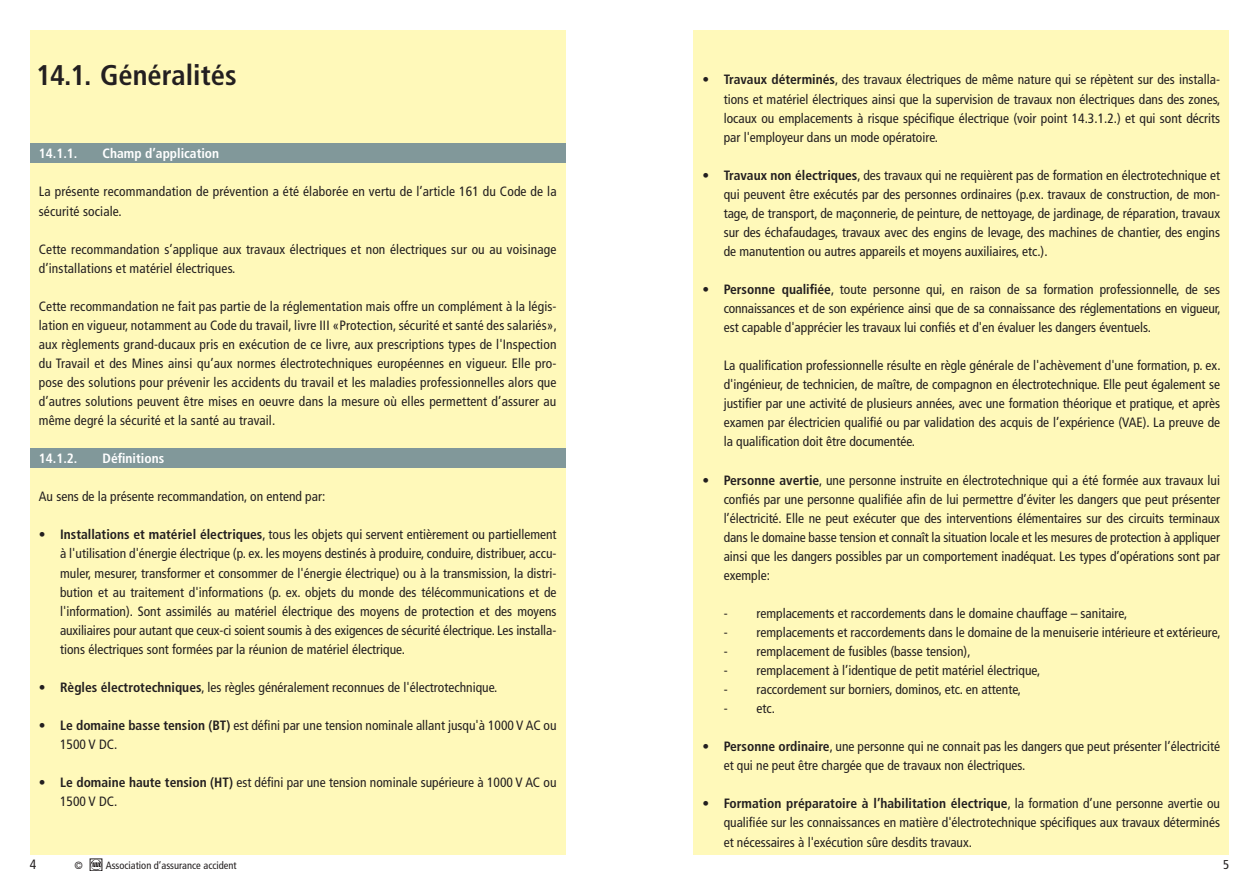
<style>
.page{position:relative;width:1259px;height:893px;background:#fff}
.page>*{position:absolute;margin:0;border:0;box-sizing:border-box;transform-origin:0 0}
.t1{font:700 condensed 28.5px "Frutiger";color:#231f20}
.t2{font:condensed 13.5px/19px "Frutiger";color:#231f20;text-align:justify}
.t3{font:700 condensed 13.5px "Frutiger";color:#fff}
.t4{font:condensed 12.75px "Frutiger";color:#231f20}
.t5{font:condensed 10.5px "Frutiger";color:#231f20}
.s1{font-weight:700}
</style>
<div class="page">
<div style="left:30px;top:30px;width:536px;height:825px;background:#fff9ba"></div>
<div style="left:693px;top:30px;width:536px;height:825px;background:#fff9ba"></div>
<div style="left:30px;top:144px;width:536px;height:19px;background:#81989a"></div>
<div style="left:30px;top:449px;width:536px;height:19px;background:#81989a"></div>
<div style="left:90px;top:859px;width:12px;height:12px;border:1px solid #231f20"></div>
<svg style="left:90px;top:859px;width:12px;height:11px"></svg>
<p class="t1" style="left:36px;top:58px;width:202px">14.1. Généralités</p>
<p class="t3" style="left:39px;top:146px;width:40px">14.1.1.</p>
<p class="t3" style="left:103px;top:146px;width:118px">Champ d’application</p>
<p class="t2" style="left:39px;top:182px;width:519px">La présente recommandation de prévention a été élaborée en vertu de l’article 161 du Code de la sécurité sociale.</p>
<p class="t2" style="left:39px;top:239px;width:519px">Cette recommandation s’applique aux travaux électriques et non électriques sur ou au voisinage d’installations et matériel électriques.</p>
<p class="t2" style="left:39px;top:297px;width:519px">Cette recommandation ne fait pas partie de la réglementation mais offre un complément à la légis&shy;lation en vigueur, notamment au Code du travail, livre III «Protection, sécurité et santé des salariés», aux règlements grand-ducaux pris en exécution de ce livre, aux prescriptions types de l'Inspection du Travail et des Mines ainsi qu’aux normes électrotechniques européennes en vigueur. Elle pro&shy;pose des solutions pour prévenir les accidents du travail et les maladies professionnelles alors que d’autres solutions peuvent être mises en oeuvre dans la mesure où elles permettent d’assurer au même degré la sécurité et la santé au travail.</p>
<p class="t3" style="left:39px;top:450px;width:40px">14.1.2.</p>
<p class="t3" style="left:103px;top:450px;width:63px">Définitions</p>
<p class="t2" style="left:39px;top:487px;width:288px">Au sens de la présente recommandation, on entend par:</p>
<p class="t2" style="left:60px;top:525px;width:498px;text-indent:-21px">• <span class="s1">Installations et matériel électriques</span>, tous les objets qui servent entièrement ou partiellement à l'utilisation d'énergie électrique (p. ex. les moyens destinés à produire, conduire, distribuer, accu&shy;muler, mesurer, transformer et consommer de l'énergie électrique) ou à la transmission, la distri&shy;bution et au traitement d'informations (p. ex. objets du monde des télécommunications et de l'information). Sont assimilés au matériel électrique des moyens de protection et des moyens auxiliaires pour autant que ceux-ci soient soumis à des exigences de sécurité électrique. Les installa&shy;tions électriques sont formées par la réunion de matériel électrique.</p>
<p class="t2" style="left:39px;top:678px;width:460px">• <span class="s1">Règles électrotechniques</span>, les règles généralement reconnues de l'électrotechnique.</p>
<p class="t2" style="left:60px;top:716px;width:498px;text-indent:-21px">• <span class="s1">Le domaine basse tension (BT)</span> est défini par une tension nominale allant jusqu'à 1000 V AC ou<br>1500 V DC.</p>
<p class="t2" style="left:60px;top:773px;width:498px;text-indent:-21px">• <span class="s1">Le domaine haute tension (HT)</span> est défini par une tension nominale supérieure à 1000 V AC ou<br>1500 V DC.</p>
<p class="t2" style="left:30px;top:855px;width:8px">4</p>
<p class="t5" style="left:74px;top:859px;width:10px">©</p>
<p class="t5" style="left:106px;top:859px;width:133px">Association d’assurance accident</p>
<p class="t2" style="left:723px;top:70px;width:498px;text-indent:-21px">• <span class="s1">Travaux déterminés</span>, des travaux électriques de même nature qui se répètent sur des installa&shy;tions et matériel électriques ainsi que la supervision de travaux non électriques dans des zones, locaux ou emplacements à risque spécifique électrique (voir point 14.3.1.2.) et qui sont décrits par l'employeur dans un mode opératoire.</p>
<p class="t2" style="left:723px;top:166px;width:498px;text-indent:-21px">• <span class="s1">Travaux non électriques</span>, des travaux qui ne requièrent pas de formation en électrotechnique et qui peuvent être exécutés par des personnes ordinaires (p.ex. travaux de construction, de mon&shy;tage, de transport, de maçonnerie, de peinture, de nettoyage, de jardinage, de réparation, travaux sur des échafaudages, travaux avec des engins de levage, des machines de chantier, des engins de manutention ou autres appareils et moyens auxiliaires, etc.).</p>
<p class="t2" style="left:723px;top:280px;width:498px;text-indent:-21px">• <span class="s1">Personne qualifiée</span>, toute personne qui, en raison de sa formation professionnelle, de ses connaissances et de son expérience ainsi que de sa connaissance des réglementations en vigueur, est capable d'apprécier les travaux lui confiés et d'en évaluer les dangers éventuels.</p>
<p class="t2" style="left:723px;top:356px;width:498px">La qualification professionnelle résulte en règle générale de l'achèvement d'une formation, p. ex. d'ingénieur, de technicien, de maître, de compagnon en électrotechnique. Elle peut également se justifier par une activité de plusieurs années, avec une formation théorique et pratique, et après examen par électricien qualifié ou par validation des acquis de l’expérience (VAE). La preuve de la qualification doit être documentée.</p>
<p class="t2" style="left:723px;top:470px;width:498px;text-indent:-21px">• <span class="s1">Personne avertie</span>, une personne instruite en électrotechnique qui a été formée aux travaux lui confiés par une personne qualifiée afin de lui permettre d’éviter les dangers que peut présenter l’électricité. Elle ne peut exécuter que des interventions élémentaires sur des circuits terminaux dans le domaine basse tension et connaît la situation locale et les mesures de protection à appliquer ainsi que les dangers possibles par un comportement inadéquat. Les types d’opérations sont par exemple:</p>
<p class="t2" style="left:723px;top:604px;width:405px">- remplacements et raccordements dans le domaine chauffage – sanitaire,</p>
<p class="t2" style="left:723px;top:623px;width:498px">- remplacements et raccordements dans le domaine de la menuiserie intérieure et extérieure,</p>
<p class="t2" style="left:723px;top:642px;width:248px">- remplacement de fusibles (basse tension),</p>
<p class="t2" style="left:723px;top:661px;width:318px">- remplacement à l’identique de petit matériel électrique,</p>
<p class="t2" style="left:723px;top:680px;width:299px">- raccordement sur borniers, dominos, etc. en attente,</p>
<p class="t2" style="left:723px;top:699px;width:53px">- etc.</p>
<p class="t2" style="left:723px;top:737px;width:498px;text-indent:-21px">• <span class="s1">Personne ordinaire</span>, une personne qui ne connait pas les dangers que peut présenter l’électricité et qui ne peut être chargée que de travaux non électriques.</p>
<p class="t2" style="left:723px;top:794px;width:498px;text-indent:-21px">• <span class="s1">Formation préparatoire à l’habilitation électrique</span>, la formation d’une personne avertie ou qualifiée sur les connaissances en matière d'électrotechnique spécifiques aux travaux déterminés et nécessaires à l'exécution sûre desdits travaux.</p>
<p class="t4" style="left:1223px;top:857px;width:8px">5</p>
</div>
